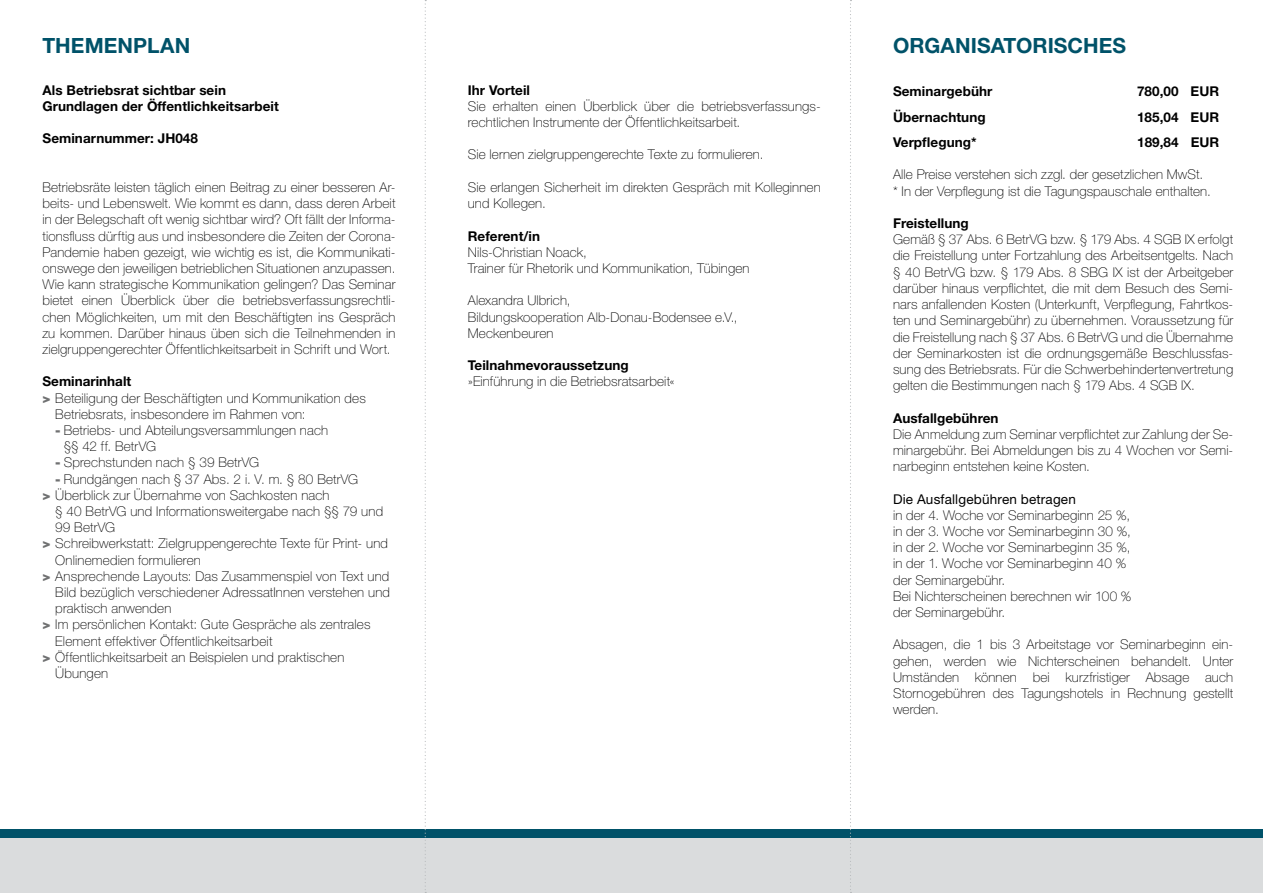
<style>
.page{position:relative;width:1263px;height:893px;background:#fff}
.page>*{position:absolute;margin:0;border:0;box-sizing:border-box;transform-origin:0 0}
.t1{font:700 21px "Helvetica Neue LT Std";letter-spacing:.005em;color:#005269}
.t2{font:100 13.5px/16.2px "Helvetica Neue LT Std";letter-spacing:.01em;color:#000}
.t3{font:700 13.5px/16.2px "Helvetica Neue LT Std";letter-spacing:.005em;color:#000}
.t4{font:13.5px "Helvetica Neue LT Std";letter-spacing:.015em;color:#000}
.s1{font-weight:900;color:#707172}
</style>
<div class="page">
<div style="left:0;top:831px;width:1263px;height:62px;background:#dadcdd"></div>
<div style="left:0;top:829px;width:1263px;height:9px;background:#005269"></div>
<svg style="left:425px;top:0;width:1px;height:893px"></svg>
<svg style="left:850px;top:0;width:1px;height:893px"></svg>
<h1 class="t1" style="left:43px;top:33px;width:149px">THEMENPLAN</h1>
<h1 class="t1" style="left:893px;top:33px;width:235px">ORGANISATORISCHES</h1>
<p class="t3" style="left:43px;top:81px;width:238px">Als Betriebsrat sichtbar sein<br>Grundlagen der Öffentlichkeitsarbeit</p>
<p class="t3" style="left:43px;top:130px;width:157px">Seminarnummer: JH048</p>
<p class="t2" style="left:43px;top:179px;width:354px;text-align:justify">Betriebsräte leisten täglich einen Beitrag zu einer besseren Ar&shy;beits- und Lebenswelt. Wie kommt es dann, dass deren Arbeit in der Belegschaft oft wenig sichtbar wird? Oft fällt der Informa&shy;tionsfluss dürftig aus und insbesondere die Zeiten der Corona-Pandemie haben gezeigt, wie wichtig es ist, die Kommunikati&shy;onswege den jeweiligen betrieblichen Situationen anzupassen.<br>Wie kann strategische Kommunikation gelingen? Das Seminar bietet einen Überblick über die betriebsverfassungsrechtli&shy;chen Möglichkeiten, um mit den Beschäftigten ins Gespräch zu kommen. Darüber hinaus üben sich die Teilnehmenden in zielgruppengerechter Öffentlichkeitsarbeit in Schrift und Wort.</p>
<p class="t3" style="left:43px;top:373px;width:90px">Seminarinhalt</p>
<p class="t2" style="left:43px;top:390px;width:325px"><span class="s1">&gt;</span> Beteiligung der Beschäftigten und Kommunikation des</p>
<p class="t2" style="left:55px;top:406px;width:252px">Betriebsrats, insbesondere im Rahmen von:</p>
<p class="t2" style="left:64px;top:422px;width:266px;text-indent:-9px"><span class="s1">-</span> Betriebs- und Abteilungsversammlungen nach §§ 42 ff. BetrVG</p>
<p class="t2" style="left:55px;top:454px;width:205px"><span class="s1">-</span> Sprechstunden nach § 39 BetrVG</p>
<p class="t2" style="left:43px;top:471px;width:317px;text-indent:13px"><span class="s1">-</span> Rundgängen nach § 37 Abs. 2 i. V. m. § 80 BetrVG <span class="s1">&gt;</span> Überblick zur Übernahme von Sachkosten nach</p>
<p class="t2" style="left:55px;top:503px;width:329px">§ 40 BetrVG und Informationsweitergabe nach §§ 79 und</p>
<p class="t2" style="left:55px;top:519px;width:61px">99 BetrVG</p>
<p class="t2" style="left:43px;top:535px;width:347px"><span class="s1">&gt;</span> Schreibwerkstatt: Zielgruppengerechte Texte für Print- und</p>
<p class="t2" style="left:55px;top:552px;width:147px">Onlinemedien formulieren</p>
<p class="t2" style="left:43px;top:568px;width:348px"><span class="s1">&gt;</span> Ansprechende Layouts: Das Zusammenspiel von Text und</p>
<p class="t2" style="left:55px;top:584px;width:336px">Bild bezüglich verschiedener AdressatInnen verstehen und</p>
<p class="t2" style="left:55px;top:600px;width:118px">praktisch anwenden</p>
<p class="t2" style="left:43px;top:616px;width:330px"><span class="s1">&gt;</span> Im persönlichen Kontakt: Gute Gespräche als zentrales</p>
<p class="t2" style="left:55px;top:633px;width:219px">Element effektiver Öffentlichkeitsarbeit</p>
<p class="t2" style="left:43px;top:649px;width:303px"><span class="s1">&gt;</span> Öffentlichkeitsarbeit an Beispielen und praktischen</p>
<p class="t2" style="left:55px;top:665px;width:55px">Übungen</p>
<p class="t3" style="left:468px;top:81px;width:64px">Ihr Vorteil</p>
<p class="t2" style="left:468px;top:98px;width:354px">Sie erhalten einen Überblick über die betriebsverfassungs&shy;rechtlichen Instrumente der Öffentlichkeitsarbeit.</p>
<p class="t2" style="left:468px;top:147px;width:297px">Sie lernen zielgruppengerechte Texte zu formulieren.</p>
<p class="t2" style="left:468px;top:179px;width:354px">Sie erlangen Sicherheit im direkten Gespräch mit Kolleginnen und Kollegen.</p>
<p class="t3" style="left:468px;top:227px;width:74px">Referent/in</p>
<p class="t2" style="left:468px;top:244px;width:283px">Nils-Christian Noack,<br>Trainer für Rhetorik und Kommunikation, Tübingen</p>
<p class="t2" style="left:468px;top:292px;width:271px">Alexandra Ulbrich,<br>Bildungskooperation Alb-Donau-Bodensee e.V.,<br>Meckenbeuren</p>
<p class="t3" style="left:468px;top:357px;width:162px">Teilnahmevoraussetzung</p>
<p class="t2" style="left:468px;top:373px;width:208px">»Einführung in die Betriebsratsarbeit«</p>
<p class="t3" style="left:893px;top:83px;width:101px">Seminargebühr</p>
<p class="t3" style="left:1137px;top:83px;width:84px">780,00 EUR</p>
<p class="t3" style="left:893px;top:108px;width:94px">Übernachtung</p>
<p class="t3" style="left:1137px;top:108px;width:84px">185,04 EUR</p>
<p class="t3" style="left:893px;top:134px;width:85px">Verpflegung*</p>
<p class="t3" style="left:1137px;top:134px;width:84px">189,84 EUR</p>
<p class="t2" style="left:893px;top:167px;width:319px">Alle Preise verstehen sich zzgl. der gesetzlichen MwSt. * In der Verpflegung ist die Tagungspauschale enthalten.</p>
<p class="t3" style="left:893px;top:215px;width:77px">Freistellung</p>
<p class="t2" style="left:893px;top:231px;width:342px;text-align:justify">Gemäß § 37 Abs. 6 BetrVG bzw. § 179 Abs. 4 SGB IX erfolgt die Freistellung unter Fortzahlung des Arbeitsentgelts. Nach § 40 BetrVG bzw. § 179 Abs. 8 SBG IX ist der Arbeitgeber darüber hinaus verpflichtet, die mit dem Besuch des Semi&shy;nars anfallenden Kosten (Unterkunft, Verpflegung, Fahrtkos&shy;ten und Seminargebühr) zu übernehmen. Voraussetzung für die Freistellung nach § 37 Abs. 6 BetrVG und die Übernahme der Seminarkosten ist die ordnungsgemäße Beschlussfas&shy;sung des Betriebsrats. Für die Schwerbehindertenvertretung gelten die Bestimmungen nach § 179 Abs. 4 SGB IX.</p>
<p class="t3" style="left:893px;top:409px;width:107px">Ausfallgebühren</p>
<p class="t2" style="left:893px;top:426px;width:342px;text-align:justify">Die Anmeldung zum Seminar verpflichtet zur Zahlung der Se&shy;minargebühr. Bei Abmeldungen bis zu 4 Wochen vor Semi&shy;narbeginn entstehen keine Kosten.</p>
<p class="t4" style="left:893px;top:491px;width:184px">Die Ausfallgebühren betragen</p>
<p class="t2" style="left:893px;top:507px;width:240px">in der 4. Woche vor Seminarbeginn 25 %, in der 3. Woche vor Seminarbeginn 30 %, in der 2. Woche vor Seminarbeginn 35 %, in der 1. Woche vor Seminarbeginn 40 % der Seminargebühr.<br>Bei Nichterscheinen berechnen wir 100 % der Seminargebühr.</p>
<p class="t2" style="left:893px;top:636px;width:342px;text-align:justify">Absagen, die 1 bis 3 Arbeitstage vor Seminarbeginn ein&shy;gehen, werden wie Nichterscheinen behandelt. Unter Umständen können bei kurzfristiger Absage auch Stornogebühren des Tagungshotels in Rechnung gestellt werden.</p>
</div>
